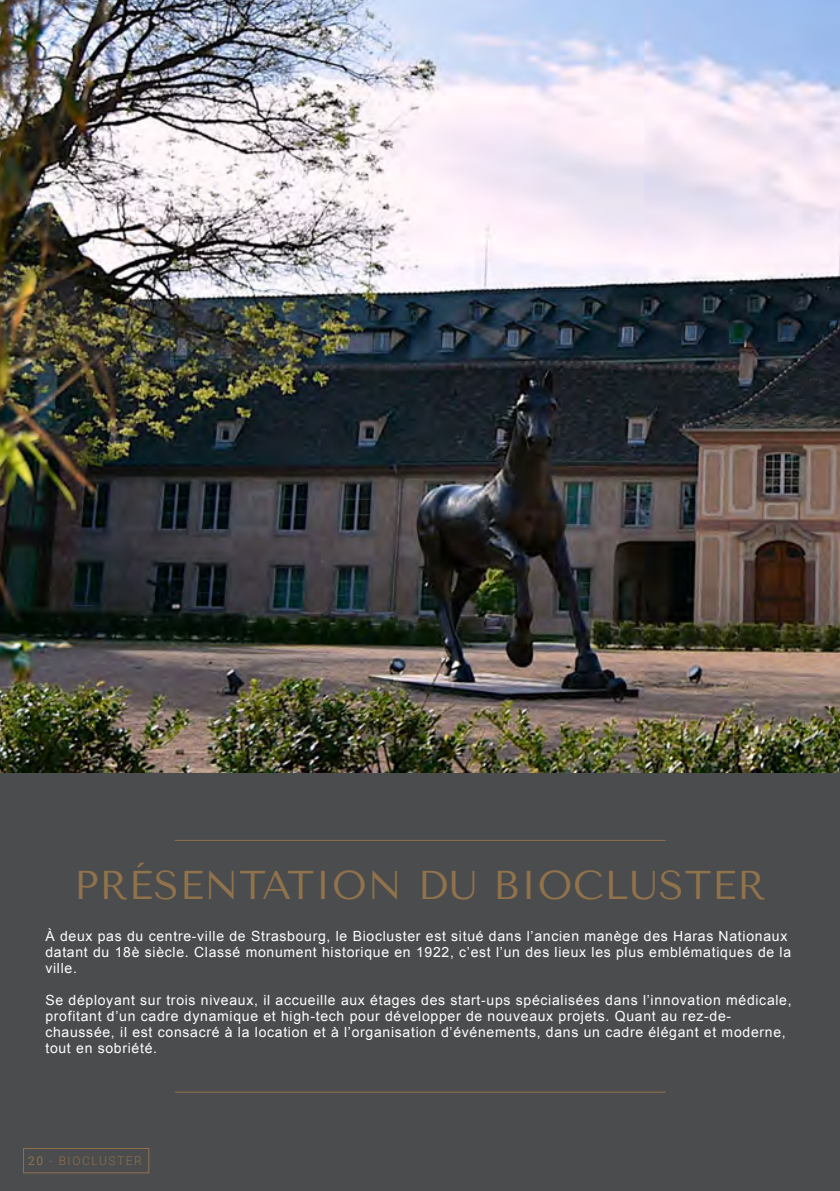
<style>
.page{position:relative;width:840px;height:1191px;background:#fff}
.page>*{position:absolute;margin:0;border:0;box-sizing:border-box;transform-origin:0 0}
.t1{font:40px "Tenor Sans";letter-spacing:.02em;color:#90724b}
.t2{font:14px/16px "Arial";letter-spacing:.05em;color:#fff}
.t3{font:300 12px "Roboto";letter-spacing:.13em;color:#90724b}
.s1{font-weight:400}
</style>
<div class="page">
<div style="left:0;top:0;width:839px;height:1191px;background:#4b4c4d"></div>
<div style="left:23px;top:1148px;width:126px;height:25px;border:1px solid #90724b"></div>
<img style="left:0;top:0;width:839px;height:772px">
<hr style="left:175px;top:840px;width:490px;height:1px;background:#90724b">
<hr style="left:175px;top:1091px;width:490px;height:1px;background:#90724b">
<h1 class="t1" style="left:74px;top:862px;width:693px">PRÉSENTATION DU BIOCLUSTER</h1>
<p class="t2" style="left:45px;top:928px;width:746px">À deux pas du centre-ville de Strasbourg, le Biocluster est situé dans l’ancien manège des Haras Nationaux datant du 18è siècle. Classé monument historique en 1922, c’est l’un des lieux les plus emblématiques de la ville.</p>
<p class="t2" style="left:45px;top:992px;width:747px">Se déployant sur trois niveaux, il accueille aux étages des start-ups spécialisées dans l’innovation médicale, profitant d’un cadre dynamique et high-tech pour développer de nouveaux projets. Quant au rez-de&shy;chaussée, il est consacré à la location et à l’organisation d’événements, dans un cadre élégant et moderne, tout en sobriété.</p>
<p class="t3" style="left:28px;top:1152px;width:115px"><span class="s1">20</span> - BIOCLUSTER</p>
</div>
